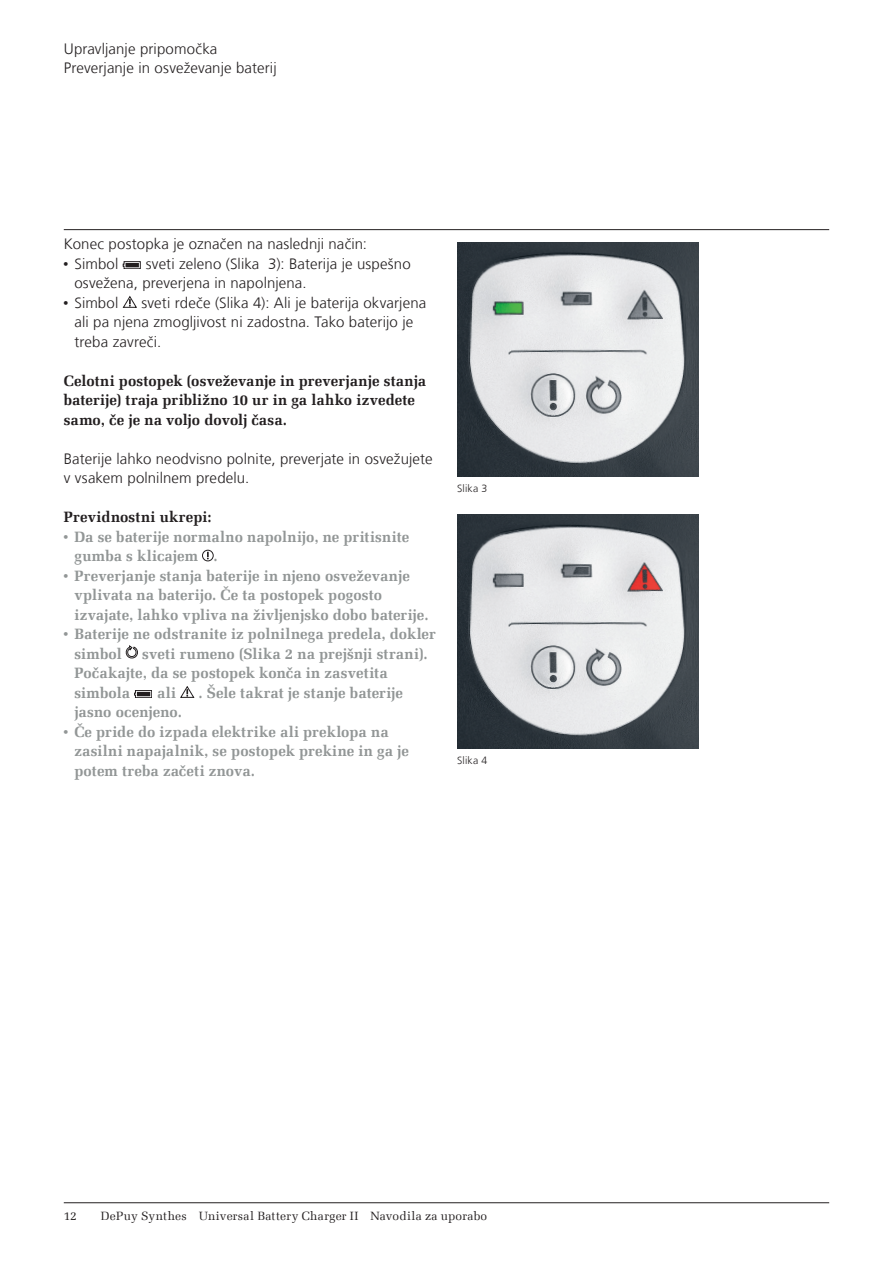
<style>
.page{position:relative;width:893px;height:1263px;background:#fff}
.page>*{position:absolute;margin:0;border:0;box-sizing:border-box;transform-origin:0 0}
.t1{font:700 15px/19.5px "Melior Com";letter-spacing:.005em;color:#929696}
.t2{font:300 15px/19.5px "Frutiger LT Com";letter-spacing:.01em;color:#231f20}
.t3{font:700 15px/19.5px "Melior Com";letter-spacing:.01em;color:#231f20}
.t4{font:12px "Melior Com";letter-spacing:.02em;color:#231f20}
.t5{font:300 10.5px "Frutiger LT Com";letter-spacing:.015em;color:#231f20}
.s1{font-family:"Universal Newswith Comm Pi";font-weight:400}
</style>
<div class="page">
<img style="left:457px;top:242px;width:241px;height:234px">
<img style="left:457px;top:514px;width:241px;height:234px">
<hr style="left:64px;top:229px;width:765px;height:1px;background:#231f20">
<hr style="left:64px;top:1202px;width:765px;height:1px;background:#231f20">
<svg style="left:123px;top:261px;width:18px;height:8px"></svg>
<hr style="left:125px;top:263px;width:14px;height:4px;background:#231f20">
<svg style="left:123px;top:296px;width:14px;height:12px"></svg>
<div style="left:202px;top:550px;width:11px;height:11px;border:1px solid #231f20;border-radius:50%"></div>
<svg style="left:207px;top:552px;width:2px;height:7px"></svg>
<svg style="left:126px;top:645px;width:12px;height:13px"></svg>
<svg style="left:134px;top:690px;width:18px;height:8px"></svg>
<hr style="left:137px;top:692px;width:13px;height:4px;background:#231f20">
<svg style="left:180px;top:686px;width:14px;height:12px"></svg>
<p class="t2" style="left:64px;top:39px;width:214px">Upravljanje pripomočka<br>Preverjanje in osveževanje baterij</p>
<p class="t2" style="left:64px;top:235px;width:305px">Konec postopka je označen na naslednji način:</p>
<p class="t2" style="left:64px;top:254px;width:56px"><span class="s1">•</span> Simbol</p>
<p class="t2" style="left:74px;top:254px;width:338px;text-indent:71px">sveti zeleno (Slika 3): Baterija je uspešno osvežena, preverjena in napolnjena.</p>
<p class="t2" style="left:64px;top:293px;width:56px"><span class="s1">•</span> Simbol</p>
<p class="t2" style="left:74px;top:293px;width:353px;text-indent:67px">sveti rdeče (Slika 4): Ali je baterija okvarjena ali pa njena zmogljivost ni zadostna. Tako baterijo je treba zavreči.</p>
<p class="t3" style="left:64px;top:371px;width:364px">Celotni postopek (osveževanje in preverjanje stanja baterije) traja približno 10 ur in ga lahko izvedete samo, če je na voljo dovolj časa.</p>
<p class="t2" style="left:64px;top:449px;width:370px">Baterije lahko neodvisno polnite, preverjate in osvežujete v vsakem polnilnem predelu.</p>
<p class="t3" style="left:64px;top:507px;width:149px">Previdnostni ukrepi:</p>
<p class="t1" style="left:74px;top:527px;width:336px;text-indent:-11px"><span class="s1">•</span> Da se baterije normalno napolnijo, ne pritisnite gumba s klicajem .</p>
<p class="t1" style="left:74px;top:566px;width:356px;text-indent:-11px"><span class="s1">•</span> Preverjanje stanja baterije in njeno osveževanje vplivata na baterijo. Če ta postopek pogosto izvajate, lahko vpliva na življenjsko dobo baterije.</p>
<p class="t1" style="left:74px;top:624px;width:363px;text-indent:-11px"><span class="s1">•</span> Baterije ne odstranite iz polnilnega predela, dokler simbol</p>
<p class="t1" style="left:74px;top:644px;width:355px;text-indent:68px">sveti rumeno (Slika 2 na prejšnji strani).<br>Počakajte, da se postopek konča in zasvetita simbola</p>
<p class="t1" style="left:157px;top:683px;width:21px">ali</p>
<p class="t1" style="left:198px;top:683px;width:206px">. Šele takrat je stanje baterije</p>
<p class="t1" style="left:74px;top:702px;width:109px">jasno ocenjeno.</p>
<p class="t1" style="left:74px;top:722px;width:336px;text-indent:-11px"><span class="s1">•</span> Če pride do izpada elektrike ali preklopa na zasilni napajalnik, se postopek prekine in ga je potem treba začeti znova.</p>
<p class="t5" style="left:457px;top:482px;width:32px">Slika 3</p>
<p class="t5" style="left:457px;top:754px;width:32px">Slika 4</p>
<p class="t4" style="left:64px;top:1209px;width:13px">11</p>
<p class="t4" style="left:101px;top:1209px;width:388px">DePuy Synthes Universal Battery Charger II Navodila za uporabo</p>
</div>
